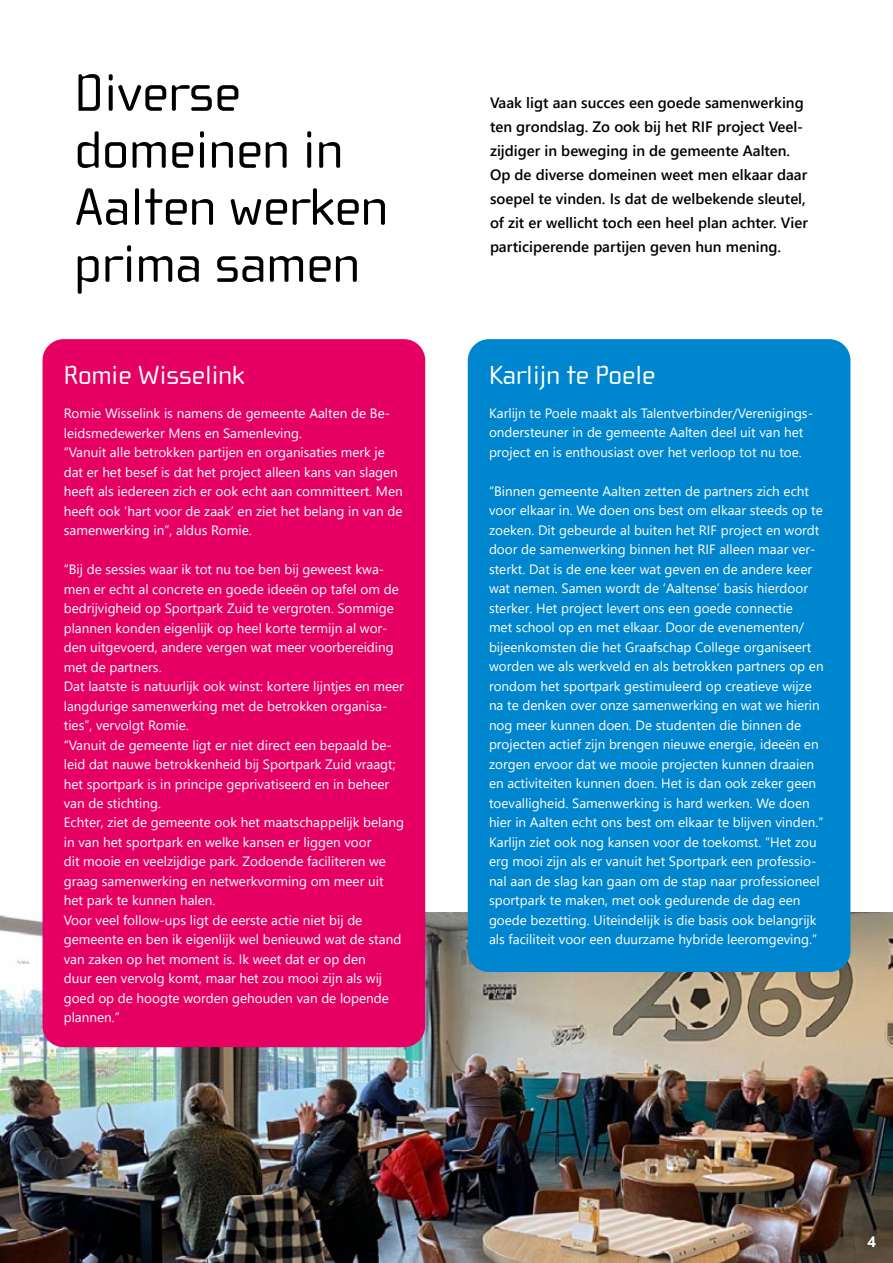
<style>
.page{position:relative;width:893px;height:1263px;background:#fff}
.page>*{position:absolute;margin:0;border:0;box-sizing:border-box;transform-origin:0 0}
.t1{font:54px/57px "Cholla Wide OT";color:#000}
.t2{font:27px "Cholla Wide OT";color:#fff}
.t3{font:600 15px/24px "Segoe UI";color:#000}
.t4{font:700 15px "Segoe UI";color:#fff}
.t5{font:13.5px/19.5px "Segoe UI";color:#fff}
</style>
<div class="page">
<img style="left:0;top:913px;width:893px;height:350px">
<div style="left:43px;top:339px;width:382px;height:708px;background:#e60064;border-radius:21px"></div>
<div style="left:468px;top:339px;width:382px;height:633px;background:#0086ce;border-radius:21px"></div>
<h1 class="t1" style="left:74px;top:65px;width:315px">Diverse domeinen in<br>Aalten werken prima samen</h1>
<p class="t3" style="left:490px;top:89px;width:319px">Vaak ligt aan succes een goede samenwerking ten grondslag. Zo ook bij het RIF project Veel&shy;zijdiger in beweging in de gemeente Aalten.<br>Op de diverse domeinen weet men elkaar daar soepel te vinden. Is dat de welbekende sleutel, of zit er wellicht toch een heel plan achter. Vier participerende partijen geven hun mening.</p>
<h2 class="t2" style="left:64px;top:360px;width:182px">Romie Wisselink</h2>
<h2 class="t2" style="left:489px;top:360px;width:168px">Karlijn te Poele</h2>
<p class="t5" style="left:64px;top:402px;width:340px">Romie Wisselink is namens de gemeente Aalten de Be&shy;leidsmedewerker Mens en Samenleving.<br>“Vanuit alle betrokken partijen en organisaties merk je dat er het besef is dat het project alleen kans van slagen heeft als iedereen zich er ook echt aan committeert. Men heeft ook ‘hart voor de zaak’ en ziet het belang in van de samenwerking in”, aldus Romie.</p>
<p class="t5" style="left:64px;top:558px;width:342px">“Bij de sessies waar ik tot nu toe ben bij geweest kwa&shy;men er echt al concrete en goede ideeën op tafel om de bedrijvigheid op Sportpark Zuid te vergroten. Sommige plannen konden eigenlijk op heel korte termijn al wor&shy;den uitgevoerd, andere vergen wat meer voorbereiding met de partners.<br>Dat laatste is natuurlijk ook winst: kortere lijntjes en meer langdurige samenwerking met de betrokken organisa&shy;ties”, vervolgt Romie.<br>“Vanuit de gemeente ligt er niet direct een bepaald be&shy;leid dat nauwe betrokkenheid bij Sportpark Zuid vraagt; het sportpark is in principe geprivatiseerd en in beheer van de stichting.<br>Echter, ziet de gemeente ook het maatschappelijk belang in van het sportpark en welke kansen er liggen voor<br>dit mooie en veelzijdige park. Zodoende faciliteren we graag samenwerking en netwerkvorming om meer uit het park te kunnen halen.<br>Voor veel follow-ups ligt de eerste actie niet bij de gemeente en ben ik eigenlijk wel benieuwd wat de stand van zaken op het moment is. Ik weet dat er op den<br>duur een vervolg komt, maar het zou mooi zijn als wij goed op de hoogte worden gehouden van de lopende plannen.”</p>
<p class="t5" style="left:489px;top:402px;width:326px">Karlijn te Poele maakt als Talentverbinder/Verenigings&shy;ondersteuner in de gemeente Aalten deel uit van het project en is enthousiast over het verloop tot nu toe.</p>
<p class="t5" style="left:489px;top:480px;width:336px">“Binnen gemeente Aalten zetten de partners zich echt voor elkaar in. We doen ons best om elkaar steeds op te zoeken. Dit gebeurde al buiten het RIF project en wordt door de samenwerking binnen het RIF alleen maar ver&shy;sterkt. Dat is de ene keer wat geven en de andere keer wat nemen. Samen wordt de ‘Aaltense’ basis hierdoor sterker. Het project levert ons een goede connectie<br>met school op en met elkaar. Door de evenementen/ bijeenkomsten die het Graafschap College organiseert worden we als werkveld en als betrokken partners op en rondom het sportpark gestimuleerd op creatieve wijze na te denken over onze samenwerking en wat we hierin nog meer kunnen doen. De studenten die binnen de projecten actief zijn brengen nieuwe energie, ideeën en zorgen ervoor dat we mooie projecten kunnen draaien en activiteiten kunnen doen. Het is dan ook zeker geen toevalligheid. Samenwerking is hard werken. We doen hier in Aalten echt ons best om elkaar te blijven vinden.” Karlijn ziet ook nog kansen voor de toekomst. “Het zou erg mooi zijn als er vanuit het Sportpark een professio&shy;nal aan de slag kan gaan om de stap naar professioneel sportpark te maken, met ook gedurende de dag een goede bezetting. Uiteindelijk is die basis ook belangrijk als faciliteit voor een duurzame hybride leeromgeving.”</p>
<p class="t4" style="left:867px;top:1228px;width:10px">4</p>
</div>
